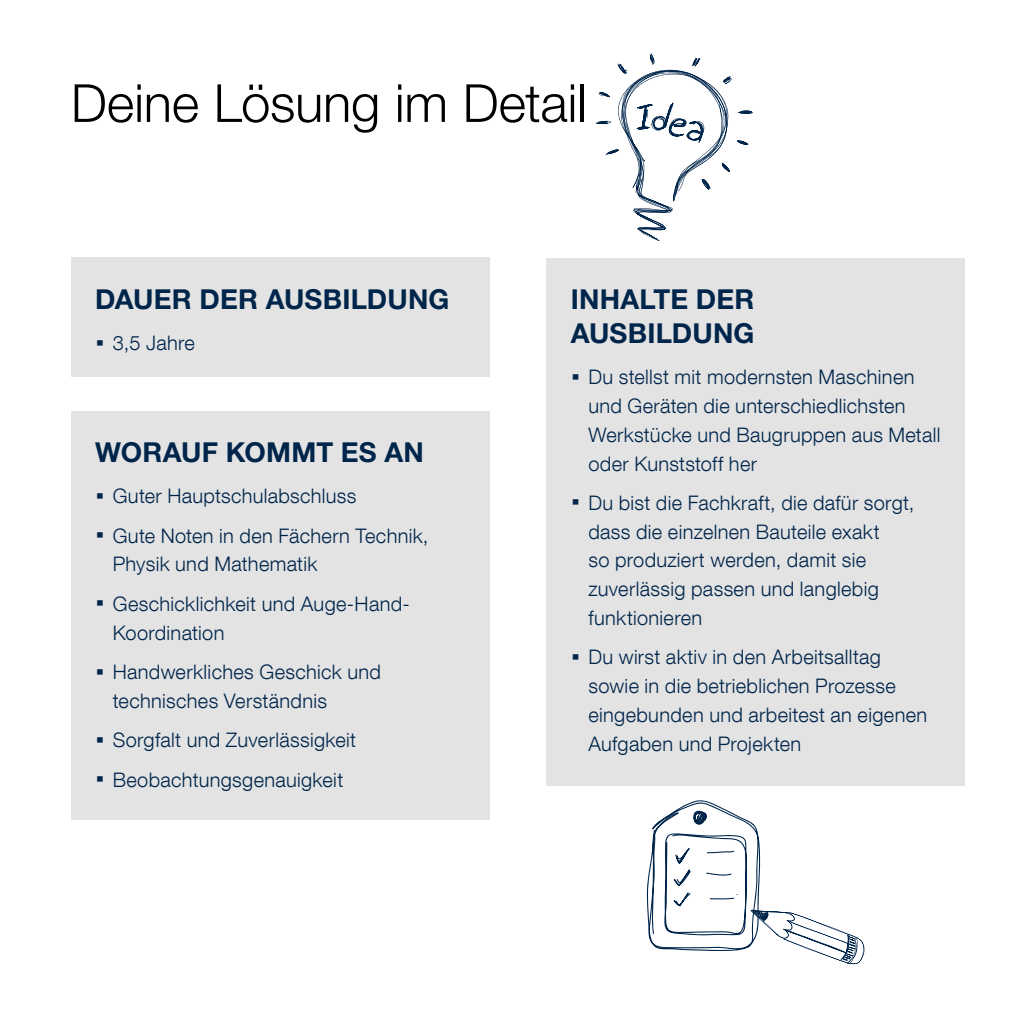
<style>
.page{position:relative;width:1035px;height:1035px;background:#fff}
.page>*{position:absolute;margin:0;border:0;box-sizing:border-box;transform-origin:0 0}
.t1{font:300 52.5px "Helvetica Neue LT Com";letter-spacing:-.005em;color:#000}
.t2{font:700 27.5px/34px "Helvetica Neue LTW1 G";letter-spacing:.005em;color:#00254b}
.t3{font:300 20px/28.8px "Helvetica Neue LT Com";letter-spacing:.015em;color:#00254b}
.s1{font-family:"Helvetica Neue LTW1 G";font-weight:700;font-size:35px}
</style>
<div class="page">
<div style="left:546px;top:258px;width:418px;height:527px;background:#e3e3e3"></div>
<div style="left:71px;top:258px;width:418px;height:119px;background:#e3e3e3"></div>
<div style="left:71px;top:411px;width:418px;height:408px;background:#e3e3e3"></div>
<svg style="left:647px;top:800px;width:218px;height:164px"></svg>
<hr style="left:709px;top:897px;width:25px;height:2px;background:#00254b">
<svg style="left:596px;top:53px;width:157px;height:188px"></svg>
<h1 class="t1" style="left:71px;top:71px;width:517px">Deine Lösung im Detail</h1>
<h2 class="t2" style="left:95px;top:282px;width:356px">DAUER DER AUSBILDUNG</h2>
<p class="t3" style="left:95px;top:328px;width:101px"><span class="s1">·</span> 3,5 Jahre</p>
<h2 class="t2" style="left:95px;top:435px;width:330px">WORAUF KOMMT ES AN</h2>
<p class="t3" style="left:95px;top:476px;width:335px;line-height:39.5px"><span class="s1">·</span> Guter Hauptschulabschluss<br><span class="s1">·</span> Gute Noten in den Fächern Technik,</p>
<p class="t3" style="left:95px;top:544px;width:316px;line-height:39.5px;text-indent:18px">Physik und Mathematik<br><span class="s1">·</span> Geschicklichkeit und Auge-Hand-</p>
<p class="t3" style="left:95px;top:612px;width:287px;line-height:39.5px;text-indent:18px">Koordination<br><span class="s1">·</span> Handwerkliches Geschick und</p>
<p class="t3" style="left:95px;top:680px;width:263px;line-height:39.5px;text-indent:18px">technisches Verständnis<br><span class="s1">·</span> Sorgfalt und Zuverlässigkeit <span class="s1">·</span> Beobachtungsgenauigkeit</p>
<h2 class="t2" style="left:571px;top:282px;width:185px">INHALTE DER<br>AUSBILDUNG</h2>
<p class="t3" style="left:588px;top:362px;width:354px;text-indent:-18px"><span class="s1">·</span> Du stellst mit modernsten Maschinen und Geräten die unterschiedlichsten Werkstücke und Baugruppen aus Metall oder Kunststoff her</p>
<p class="t3" style="left:588px;top:488px;width:327px;text-indent:-18px"><span class="s1">·</span> Du bist die Fachkraft, die dafür sorgt, dass die einzelnen Bauteile exakt<br>so produziert werden, damit sie zuverlässig passen und langlebig funktionieren</p>
<p class="t3" style="left:588px;top:642px;width:340px;text-indent:-18px"><span class="s1">·</span> Du wirst aktiv in den Arbeitsalltag sowie in die betrieblichen Prozesse eingebunden und arbeitest an eigenen Aufgaben und Projekten</p>
</div>
